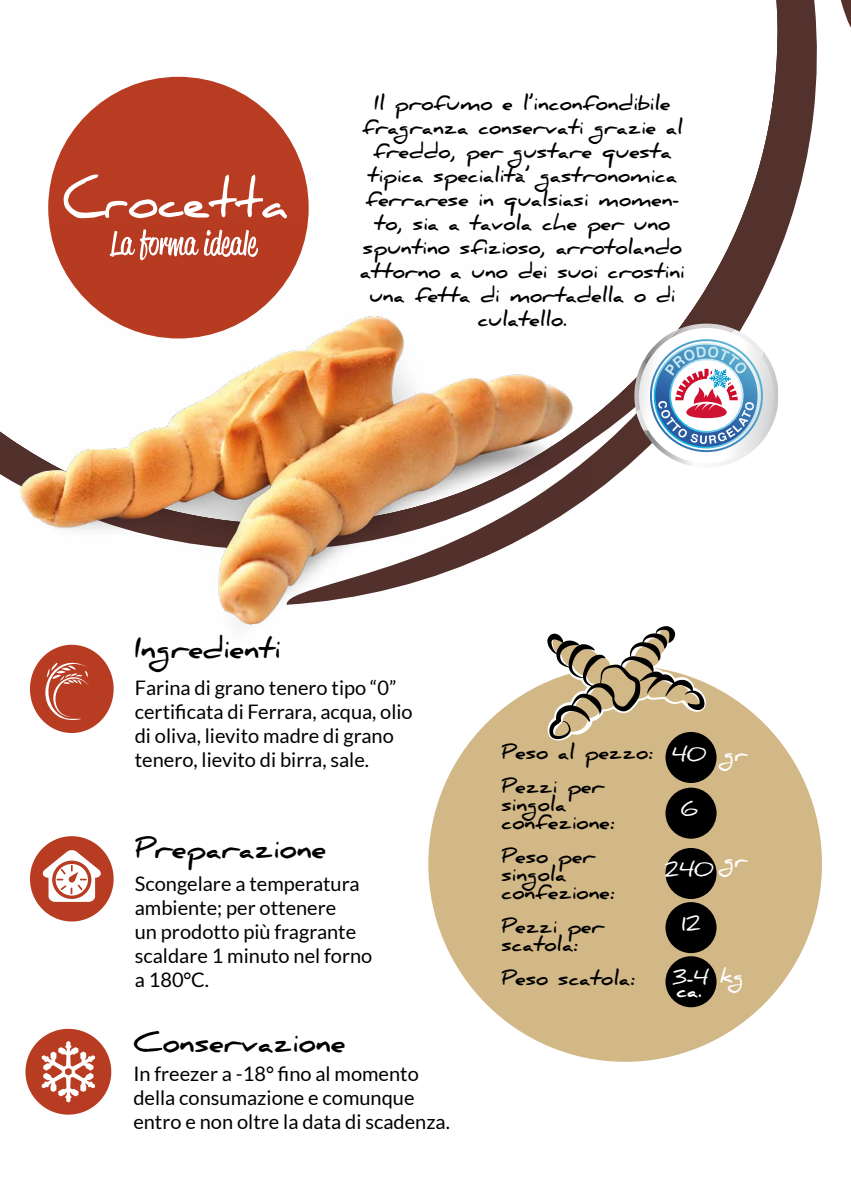
<style>
.page{position:relative;width:851px;height:1191px;background:#fff}
.page>*{position:absolute;margin:0;border:0;box-sizing:border-box;transform-origin:0 0}
.t1{font:700 28px "Daniel";color:#000}
.t2{font:700 20px/24px "Daniel";color:#000;text-align:center}
.t3{font:20px/24px "Lato";color:#000}
.t4{font:700 20px "Daniel";color:#fff}
</style>
<div class="page">
<svg style="left:786px;top:0;width:31px;height:233px;fill:#53312d"></svg>
<svg style="left:48px;top:0;width:738px;height:500px"></svg>
<div style="left:48px;top:77px;width:260px;height:261px;background:#b73c22;border-radius:50%"></div>
<img style="left:0;top:218px;width:585px;height:409px">
<div style="left:30px;top:645px;width:84px;height:88px;background:#b73c22;border-radius:50%"></div>
<svg style="left:30px;top:644px;width:68px;height:77px"></svg>
<div style="left:25px;top:1028px;width:86px;height:86px;background:#b73c22;border-radius:50%"></div>
<svg style="left:42px;top:1041px;width:53px;height:61px"></svg>
<div style="left:30px;top:836px;width:84px;height:85px;background:#b73c22;border-radius:50%"></div>
<svg style="left:43px;top:850px;width:58px;height:52px"></svg>
<svg style="left:64px;top:174px;width:223px;height:44px"></svg>
<svg style="left:109px;top:229px;width:89px;height:31px"></svg>
<svg style="left:204px;top:230px;width:54px;height:27px"></svg>
<img style="left:643px;top:328px;width:39px;height:1px">
<img style="left:636px;top:329px;width:127px;height:10px">
<svg style="left:691px;top:323px;width:15px;height:2px"></svg>
<div style="left:638px;top:328px;width:136px;height:135px;background:#fff;border-radius:68px"></div>
<svg style="left:634px;top:339px;width:144px;height:128px"></svg>
<div style="left:428px;top:665px;width:393px;height:396px;background:#d2b886;border-radius:50%"></div>
<div style="left:665px;top:787px;width:51px;height:51px;background:#000;border-radius:50%"></div>
<div style="left:665px;top:956px;width:51px;height:51px;background:#000;border-radius:50%"></div>
<div style="left:665px;top:848px;width:51px;height:51px;background:#000;border-radius:50%"></div>
<div style="left:665px;top:902px;width:51px;height:51px;background:#000;border-radius:50%"></div>
<div style="left:665px;top:732px;width:51px;height:51px;background:#000;border-radius:50%"></div>
<svg style="left:542px;top:595px;width:166px;height:150px"></svg>
<p class="t2" style="left:360px;top:91px;width:326px">Il profumo e l’inconfondibile fragranza conservati grazie al freddo, per gustare questa tipica specialità’ gastronomica ferrarese in qualsiasi momen&shy;to, sia a tavola che per uno spuntino sfizioso, arrotolando attorno a uno dei suoi crostini una fetta di mortadella o di culatello.</p>
<p class="t1" style="left:135px;top:632px;width:147px">Ingredienti</p>
<p class="t3" style="left:135px;top:675px;width:279px">Farina di grano tenero tipo “0” certificata di Ferrara, acqua, olio di oliva, lievito madre di grano tenero, lievito di birra, sale.</p>
<p class="t1" style="left:135px;top:831px;width:193px">Preparazione</p>
<p class="t3" style="left:135px;top:871px;width:239px">Scongelare a temperatura ambiente; per ottenere<br>un prodotto più fragrante scaldare 1 minuto nel forno a 180°C.</p>
<p class="t1" style="left:133px;top:1025px;width:213px">Conservazione</p>
<p class="t3" style="left:133px;top:1061px;width:318px">In freezer a -18° fino al momento della consumazione e comunque entro e non oltre la data di scadenza.</p>
<p class="t2" style="left:501px;top:740px;width:153px">Peso al pezzo:</p>
<p class="t2" style="left:501px;top:774px;width:104px">Pezzi per</p>
<p class="t2" style="left:501px;top:792px;width:66px">singola</p>
<p class="t2" style="left:501px;top:810px;width:115px">confezione:</p>
<p class="t2" style="left:501px;top:844px;width:95px">Peso per</p>
<p class="t2" style="left:501px;top:862px;width:66px">singola</p>
<p class="t2" style="left:501px;top:880px;width:115px">confezione:</p>
<p class="t2" style="left:501px;top:914px;width:104px">Pezzi per</p>
<p class="t2" style="left:501px;top:932px;width:78px">scatola:</p>
<p class="t2" style="left:501px;top:966px;width:135px">Peso scatola:</p>
<p class="t4" style="left:672px;top:744px;width:36px">40</p>
<p class="t4" style="left:723px;top:742px;width:25px">gr</p>
<p class="t4" style="left:680px;top:797px;width:19px">6</p>
<p class="t4" style="left:664px;top:858px;width:51px">240</p>
<p class="t4" style="left:723px;top:848px;width:25px">gr</p>
<p class="t4" style="left:681px;top:912px;width:21px">12</p>
<p class="t4" style="left:672px;top:966px;width:38px">3-4</p>
<p class="t4" style="left:719px;top:964px;width:25px">kg</p>
<p class="t4" style="left:676px;top:978px;width:27px">ca.</p>
</div>
